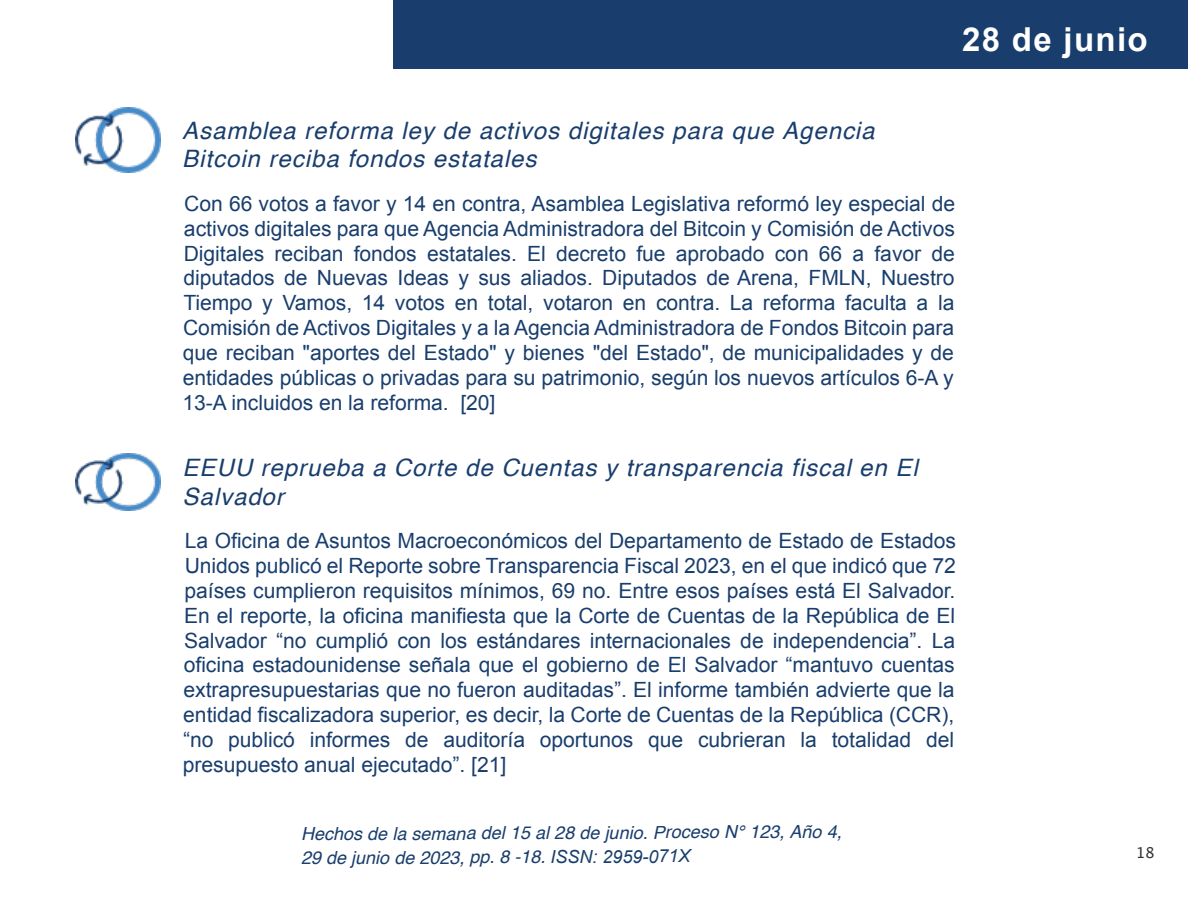
<style>
.page{position:relative;width:1188px;height:918px;background:#fff}
.page>*{position:absolute;margin:0;border:0;box-sizing:border-box;transform-origin:0 0}
.t1{font:700 33px "Arial";letter-spacing:.04em;color:#fff}
.t2{font:italic 24px/28.8px "Helvetica";letter-spacing:.04em;color:#193e6d}
.t3{font:21px/24.9px "Arial";letter-spacing:-.01em;color:#193e6d;text-align:justify}
.t4{font:italic 18px/24.8px "Helvetica";color:#193e6d}
.t5{font:15px "Lucida Grande";color:#333}
.s1{font-family:"Arial"}
</style>
<div class="page">
<img style="left:75px;top:108px;width:85px;height:64px">
<img style="left:75px;top:454px;width:85px;height:57px">
<div style="left:393px;top:0;width:795px;height:69px;background:#193e6d"></div>
<h1 class="t1" style="left:962px;top:27px;width:187px">28 de junio</h1>
<p class="t2" style="left:182px;top:117px;width:694px">Asamblea reforma ley de activos digitales para que Agencia<br>Bitcoin reciba fondos estatales</p>
<p class="t3" style="left:183px;top:193px;width:774px">Con 66 votos a favor y 14 en contra, Asamblea Legislativa reformó ley especial de activos digitales para que Agencia Administradora del Bitcoin y Comisión de Activos Digitales reciban fondos estatales. El decreto fue aprobado con 66 a favor de diputados de Nuevas Ideas y sus aliados. Diputados de Arena, FMLN, Nuestro Tiempo y Vamos, 14 votos en total, votaron en contra. La reforma faculta a la Comisión de Activos Digitales y a la Agencia Administradora de Fondos Bitcoin para que reciban "aportes del Estado" y bienes "del Estado", de municipalidades y de entidades públicas o privadas para su patrimonio, según los nuevos artículos 6-A y 13-A incluidos en la reforma. [20]</p>
<p class="t2" style="left:183px;top:455px;width:737px">EEUU reprueba a Corte de Cuentas y transparencia fiscal en El<br>Salvador</p>
<p class="t3" style="left:183px;top:530px;width:775px">La Oficina de Asuntos Macroeconómicos del Departamento de Estado de Estados Unidos publicó el Reporte sobre Transparencia Fiscal 2023, en el que indicó que 72 países cumplieron requisitos mínimos, 69 no. Entre esos países está El Salvador.<br>En el reporte, la oficina manifiesta que la Corte de Cuentas de la República de El Salvador “no cumplió con los estándares internacionales de independencia”. La oficina estadounidense señala que el gobierno de El Salvador “mantuvo cuentas extrapresupuestarias que no fueron auditadas”. El informe también advierte que la entidad fiscalizadora superior, es decir, la Corte de Cuentas de la República (CCR), “no publicó informes de auditoría oportunos que cubrieran la totalidad del presupuesto anual ejecutado”. [21]</p>
<p class="t4" style="left:301px;top:821px;width:542px">Hechos de la semana del 15 al 28 de junio. Proceso N° 123, Año 4,<br>29 de junio de 2023, pp. 8 -18. <span class="s1">ISSN: 2959-071X</span></p>
<p class="t5" style="left:1136px;top:847px;width:20px">18</p>
</div>
